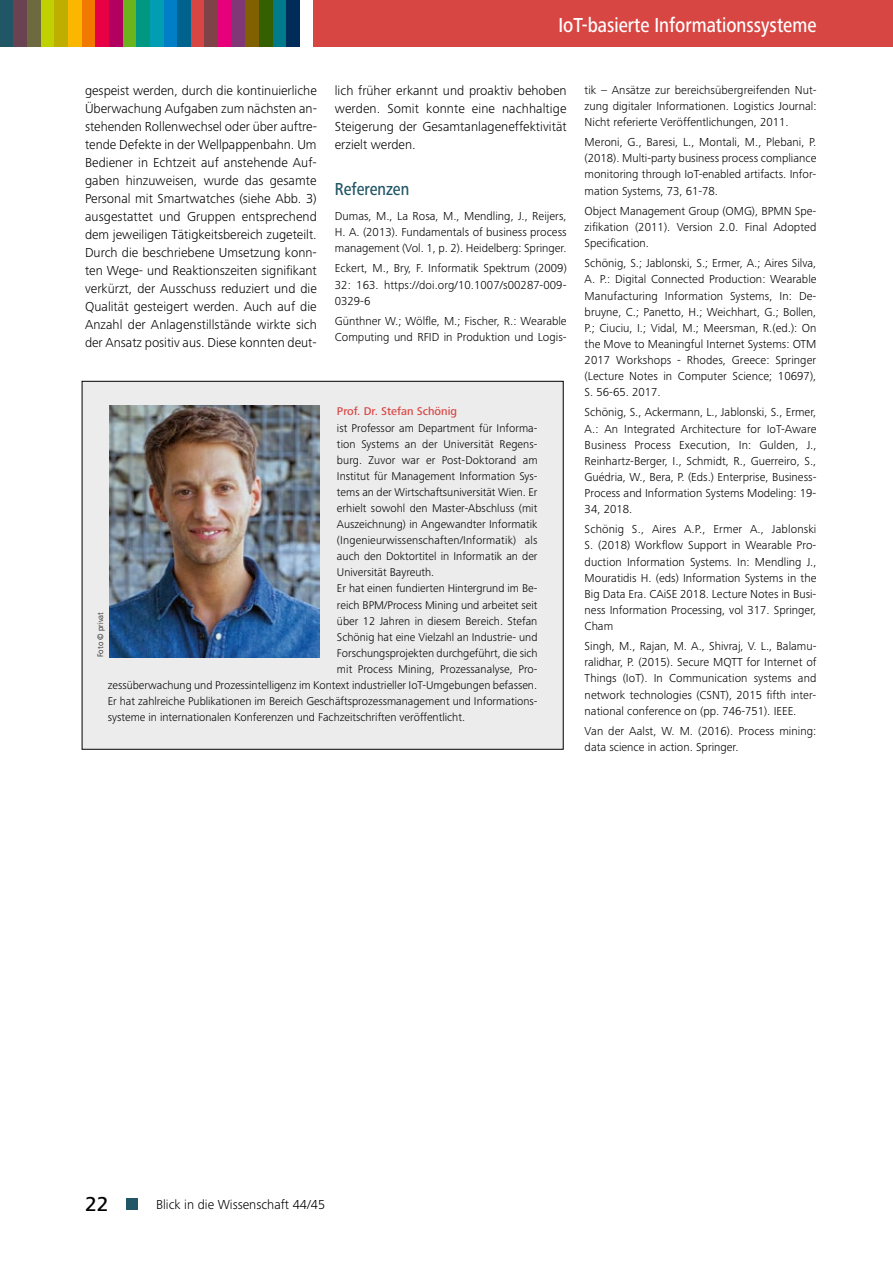
<style>
.page{position:relative;width:893px;height:1263px;background:#fff}
.page>*{position:absolute;margin:0;border:0;box-sizing:border-box;transform-origin:0 0}
.t1{font:500 21px "Frutiger Next LTW1 G";color:#fff;scale:.85 1}
.t2{font:500 21px "Frutiger Next LTW1 G";color:#000}
.t3{font:500 18px "Frutiger Next LTW1 G";color:#215667;scale:.85 1}
.t4{font:300 13.5px/18px "Frutiger Next LTW1 G";color:#000;text-align:justify}
.t5{font:300 12px/16px "Frutiger Next LTW1 G";color:#000;text-align:justify}
.t6{font:300 11.7px "Frutiger Next LTW1 G";color:#000}
.t7{font:500 11.7px "Frutiger Next LTW1 G";color:#d84643}
.t8{font:300 8.25px "Frutiger Next LTW1 G";color:#000}
</style>
<div class="page">
<div style="left:127px;top:1198px;width:11px;height:11px;background:#215667"></div>
<div style="left:314px;top:0;width:579px;height:47px;background:#d84643"></div>
<div style="left:0;top:0;width:14px;height:47px;background:#215667"></div>
<div style="left:14px;top:0;width:13px;height:47px;background:#6a4352"></div>
<div style="left:27px;top:0;width:14px;height:47px;background:#6d6a3f"></div>
<div style="left:41px;top:0;width:14px;height:47px;background:#bfd100"></div>
<div style="left:55px;top:0;width:13px;height:47px;background:#bdae00"></div>
<div style="left:68px;top:0;width:14px;height:47px;background:#fbb600"></div>
<div style="left:82px;top:0;width:13px;height:47px;background:#f17900"></div>
<div style="left:95px;top:0;width:14px;height:47px;background:#e70044"></div>
<div style="left:109px;top:0;width:14px;height:47px;background:#b20061"></div>
<div style="left:123px;top:0;width:13px;height:47px;background:#6cb41e"></div>
<div style="left:136px;top:0;width:14px;height:47px;background:#009880"></div>
<div style="left:150px;top:0;width:14px;height:47px;background:#009db3"></div>
<div style="left:164px;top:0;width:13px;height:47px;background:#007fc7"></div>
<div style="left:177px;top:0;width:14px;height:47px;background:#00638d"></div>
<div style="left:191px;top:0;width:14px;height:47px;background:#d84643"></div>
<div style="left:205px;top:0;width:13px;height:47px;background:#7f4347"></div>
<div style="left:218px;top:0;width:14px;height:47px;background:#e6007c"></div>
<div style="left:232px;top:0;width:14px;height:47px;background:#813776"></div>
<div style="left:246px;top:0;width:13px;height:47px;background:#816000"></div>
<div style="left:259px;top:0;width:14px;height:47px;background:#346001"></div>
<div style="left:273px;top:0;width:13px;height:47px;background:#007b8c"></div>
<div style="left:286px;top:0;width:14px;height:47px;background:#002c59"></div>
<div style="left:82px;top:381px;width:481px;height:368px;background:#ececec"></div>
<img style="left:109px;top:406px;width:211px;height:251px">
<h1 class="t1" style="left:558px;top:13px;width:305px">IoT-basierte Informationssysteme</h1>
<p class="t4" style="left:85px;top:81px;width:233px">gespeist werden, durch die kontinuierliche Überwachung Aufgaben zum nächsten an&shy;stehenden Rollenwechsel oder über auftre&shy;tende Defekte in der Wellpappenbahn. Um Bediener in Echtzeit auf anstehende Auf&shy;gaben hinzuweisen, wurde das gesamte Personal mit Smartwatches (siehe Abb. 3) ausgestattet und Gruppen entsprechend dem jeweiligen Tätigkeitsbereich zugeteilt.<br>Durch die beschriebene Umsetzung konn&shy;ten Wege- und Reaktionszeiten signifikant verkürzt, der Ausschuss reduziert und die Qualität gesteigert werden. Auch auf die Anzahl der Anlagenstillstände wirkte sich der Ansatz positiv aus. Diese konnten deut-</p>
<p class="t4" style="left:335px;top:81px;width:233px">lich früher erkannt und proaktiv behoben werden. Somit konnte eine nachhaltige Steigerung der Gesamtanlageneffektivität erzielt werden.</p>
<h2 class="t3" style="left:335px;top:179px;width:89px">Referenzen</h2>
<p class="t5" style="left:335px;top:208px;width:233px">Dumas, M., La Rosa, M., Mendling, J., Reijers, H. A. (2013). Fundamentals of business process management (Vol. 1, p. 2). Heidelberg: Springer.</p>
<p class="t5" style="left:335px;top:260px;width:233px">Eckert, M., Bry, F. Informatik Spektrum (2009)<br>32: 163. https://doi.org/10.1007/s00287-009- 0329-6</p>
<p class="t5" style="left:335px;top:313px;width:233px">Günthner W.; Wölfle, M.; Fischer, R.: Wearable<br>Computing und RFID in Produktion und Logis-</p>
<p class="t7" style="left:337px;top:405px;width:122px">Prof. Dr. Stefan Schönig</p>
<p class="t6" style="left:337px;top:421px;width:202px">ist Professor am Department für Informa-</p>
<p class="t6" style="left:337px;top:437px;width:202px">tion Systems an der Universität Regens-</p>
<p class="t6" style="left:337px;top:453px;width:202px">burg. Zuvor war er Post-Doktorand am</p>
<p class="t6" style="left:337px;top:469px;width:202px">Institut für Management Information Sys-</p>
<p class="t6" style="left:337px;top:485px;width:202px">tems an der Wirtschaftsuniversität Wien. Er</p>
<p class="t6" style="left:337px;top:501px;width:202px">erhielt sowohl den Master-Abschluss (mit</p>
<p class="t6" style="left:337px;top:517px;width:202px">Auszeichnung) in Angewandter Informatik</p>
<p class="t6" style="left:337px;top:533px;width:202px">(Ingenieurwissenschaften/Informatik) als</p>
<p class="t6" style="left:337px;top:550px;width:202px">auch den Doktortitel in Informatik an der</p>
<p class="t6" style="left:337px;top:566px;width:99px">Universität Bayreuth.</p>
<p class="t6" style="left:337px;top:582px;width:202px">Er hat einen fundierten Hintergrund im Be-</p>
<p class="t6" style="left:337px;top:598px;width:202px">reich BPM/Process Mining und arbeitet seit</p>
<p class="t6" style="left:337px;top:614px;width:202px">über 12 Jahren in diesem Bereich. Stefan</p>
<p class="t6" style="left:337px;top:630px;width:202px">Schönig hat eine Vielzahl an Industrie- und</p>
<p class="t6" style="left:337px;top:646px;width:202px">Forschungsprojekten durchgeführt, die sich</p>
<p class="t6" style="left:337px;top:662px;width:202px">mit Process Mining, Prozessanalyse, Pro-</p>
<p class="t6" style="left:108px;top:678px;width:431px">zessüberwachung und Prozessintelligenz im Kontext industrieller IoT-Umgebungen befassen.</p>
<p class="t6" style="left:108px;top:694px;width:431px">Er hat zahlreiche Publikationen im Bereich Geschäftsprozessmanagement und Informations-</p>
<p class="t6" style="left:108px;top:710px;width:359px">systeme in internationalen Konferenzen und Fachzeitschriften veröffentlicht.</p>
<p class="t8" style="left:96px;top:657px;width:46px;rotate:-90deg">Foto © privat</p>
<p class="t5" style="left:585px;top:82px;width:233px">tik – Ansätze zur bereichsübergreifenden Nut&shy;zung digitaler Informationen. Logistics Journal:<br>Nicht referierte Veröffentlichungen, 2011.</p>
<p class="t5" style="left:585px;top:134px;width:233px">Meroni, G., Baresi, L., Montali, M., Plebani, P. (2018). Multi-party business process compliance monitoring through IoT-enabled artifacts. Infor&shy;mation Systems, 73, 61-78.</p>
<p class="t5" style="left:585px;top:203px;width:233px">Object Management Group (OMG), BPMN Spe&shy;zifikation (2011). Version 2.0. Final Adopted Specification.</p>
<p class="t5" style="left:585px;top:255px;width:233px">Schönig, S.; Jablonski, S.; Ermer, A.; Aires Silva, A. P.: Digital Connected Production: Wearable Manufacturing Information Systems, In: De&shy;bruyne, C.; Panetto, H.; Weichhart, G.; Bollen, P.; Ciuciu, I.; Vidal, M.; Meersman, R.(ed.): On the Move to Meaningful Internet Systems: OTM 2017 Workshops - Rhodes, Greece: Springer (Lecture Notes in Computer Science; 10697), S. 56-65. 2017.</p>
<p class="t5" style="left:585px;top:404px;width:233px">Schönig, S., Ackermann, L., Jablonski, S., Ermer, A.: An Integrated Architecture for IoT-Aware Business Process Execution, In: Gulden, J., Reinhartz-Berger, I., Schmidt, R., Guerreiro, S., Guédria, W., Bera, P. (Eds.) Enterprise, Business-Process and Information Systems Modeling: 19- 34, 2018.</p>
<p class="t5" style="left:585px;top:521px;width:233px">Schönig S., Aires A.P., Ermer A., Jablonski S. (2018) Workflow Support in Wearable Pro&shy;duction Information Systems. In: Mendling J., Mouratidis H. (eds) Information Systems in the Big Data Era. CAiSE 2018. Lecture Notes in Busi&shy;ness Information Processing, vol 317. Springer, Cham</p>
<p class="t5" style="left:585px;top:638px;width:233px">Singh, M., Rajan, M. A., Shivraj, V. L., Balamu&shy;ralidhar, P. (2015). Secure MQTT for Internet of Things (IoT). In Communication systems and network technologies (CSNT), 2015 fifth inter&shy;national conference on (pp. 746-751). IEEE.</p>
<p class="t5" style="left:585px;top:723px;width:233px">Van der Aalst, W. M. (2016). Process mining: data science in action. Springer.</p>
<h1 class="t2" style="left:85px;top:1192px;width:25px">22</h1>
<p class="t4" style="left:156px;top:1195px;width:171px">Blick in die Wissenschaft 44/45</p>
</div>
